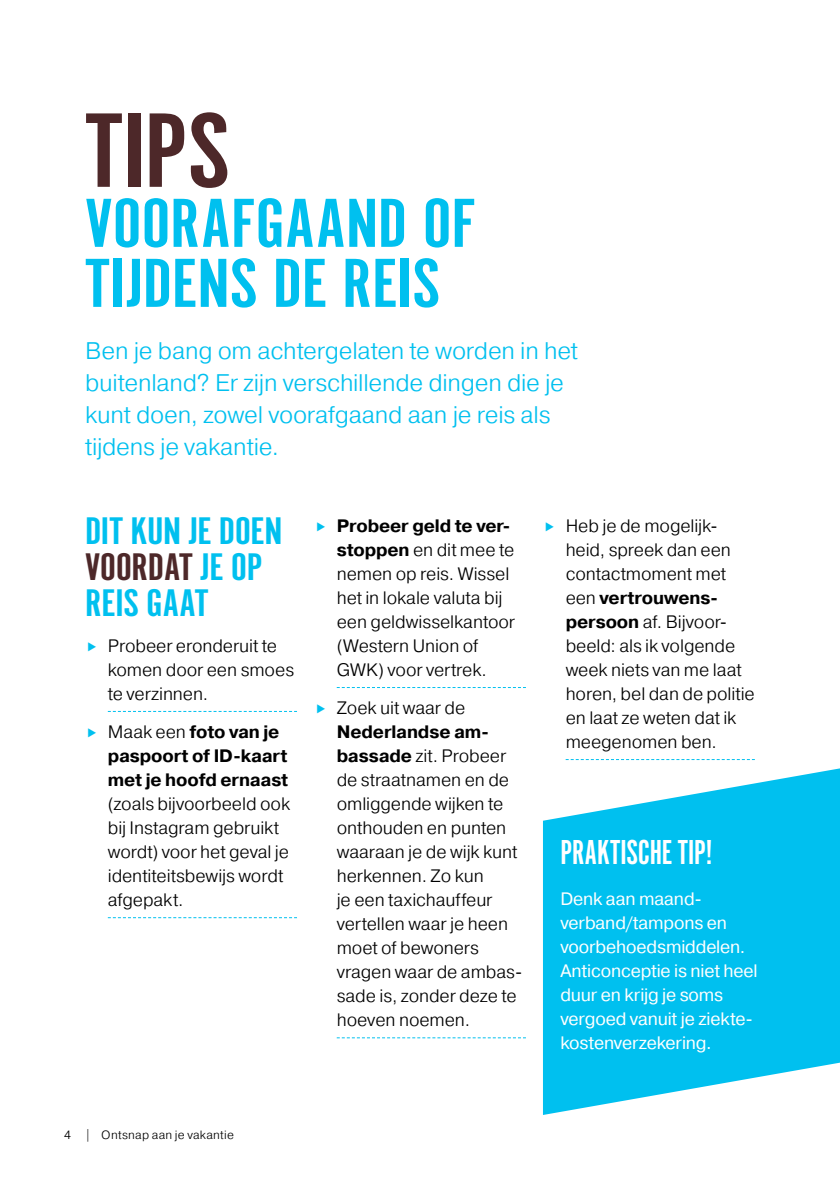
<style>
.page{position:relative;width:840px;height:1191px;background:#fff}
.page>*{position:absolute;margin:0;border:0;box-sizing:border-box;transform-origin:0 0}
.t1{font:110px "Alternate Got No 1 D";color:#4d2829;scale:1.2 1}
.t2{font:72px/60px "Alternate Got No 1 D";color:#00c0ef;scale:1.2 1}
.t3{font:40px/36px "Alternate Got No 1 D";letter-spacing:-.01em;color:#00c0ef;scale:1.2 1}
.t4{font:36px "Alternate Got No 1 D";letter-spacing:-.005em;color:#fff}
.t5{font:300 24px/32px "Pragmatica";letter-spacing:-.01em;color:#00c0ef}
.t6{font:300 18px/24px "Pragmatica";letter-spacing:-.005em;color:#000}
.t7{font:18px/24px "Pragmatica";letter-spacing:-.01em;color:#fff}
.t8{font:700 18px/24px "Pragmatica";letter-spacing:-.01em;color:#000}
.t9{font:300 12px "Pragmatica";letter-spacing:.02em;color:#000}
.s1{color:#4d2829}
.s2{font-weight:300}
.s3{font-weight:700}
</style>
<div class="page">
<svg style="left:108px;top:711px;width:189px;height:1px"></svg>
<svg style="left:108px;top:917px;width:189px;height:1px"></svg>
<svg style="left:565px;top:759px;width:189px;height:1px"></svg>
<svg style="left:336px;top:687px;width:189px;height:1px"></svg>
<svg style="left:336px;top:1037px;width:189px;height:1px"></svg>
<svg style="left:543px;top:768px;width:296px;height:347px;background:#26c9f1"></svg>
<h1 class="t1" style="left:85px;top:92px;width:122px">TIPS</h1>
<h2 class="t2" style="left:85px;top:195px;width:326px">VOORAFGAAND OF<br>TIJDENS DE REIS</h2>
<h3 class="t5" style="left:85px;top:334px;width:494px">Ben je bang om achtergelaten te worden in het buitenland? Er zijn verschillende dingen die je kunt doen, zowel voorafgaand aan je reis als tijdens je vakantie.</h3>
<h3 class="t3" style="left:85px;top:514px;width:166px">DIT KUN JE DOEN<br><span class="s1">VOORDAT</span> JE OP<br>REIS GAAT</h3>
<p class="t6" style="left:108px;top:633px;width:188px">Probeer eronderuit te komen door een smoes te verzinnen.</p>
<p class="t8" style="left:108px;top:720px;width:182px"><span class="s2">Maak een</span> foto van je paspoort of ID-kaart met je hoofd ernaast</p>
<p class="t6" style="left:108px;top:791px;width:184px">(zoals bijvoorbeeld ook bij Instagram gebruikt wordt) voor het geval je identiteitsbewijs wordt afgepakt.</p>
<p class="t9" style="left:64px;top:1127px;width:171px">4 | Ontsnap aan je vakantie</p>
<p class="t6" style="left:336px;top:513px;width:180px"><span class="s3">Probeer geld te ver&shy;stoppen</span> en dit mee te nemen op reis. Wissel het in lokale valuta bij een geldwisselkantoor (Western Union of<br>GWK) voor vertrek.</p>
<p class="t6" style="left:336px;top:695px;width:130px">Zoek uit waar de</p>
<p class="t6" style="left:336px;top:719px;width:187px"><span class="s3">Nederlandse am&shy;bassade</span> zit. Probeer de straatnamen en de omliggende wijken te onthouden en punten waaraan je de wijk kunt herkennen. Zo kun<br>je een taxichauffeur vertellen waar je heen moet of bewoners vragen waar de ambas&shy;sade is, zonder deze te hoeven noemen.</p>
<p class="t6" style="left:565px;top:513px;width:191px">Heb je de mogelijk&shy;heid, spreek dan een contactmoment met een <span class="s3">vertrouwens&shy;persoon</span> af. Bijvoor&shy;beeld: als ik volgende week niets van me laat horen, bel dan de politie en laat ze weten dat ik meegenomen ben.</p>
<h3 class="t4" style="left:560px;top:833px;width:154px">PRAKTISCHE TIP!</h3>
<p class="t7" style="left:560px;top:887px;width:199px">Denk aan maand&shy;verband/tampons en voorbehoedsmiddelen.<br>Anticonceptie is niet heel duur en krijg je soms vergoed vanuit je ziekte&shy;kostenverzekering.</p>
</div>
